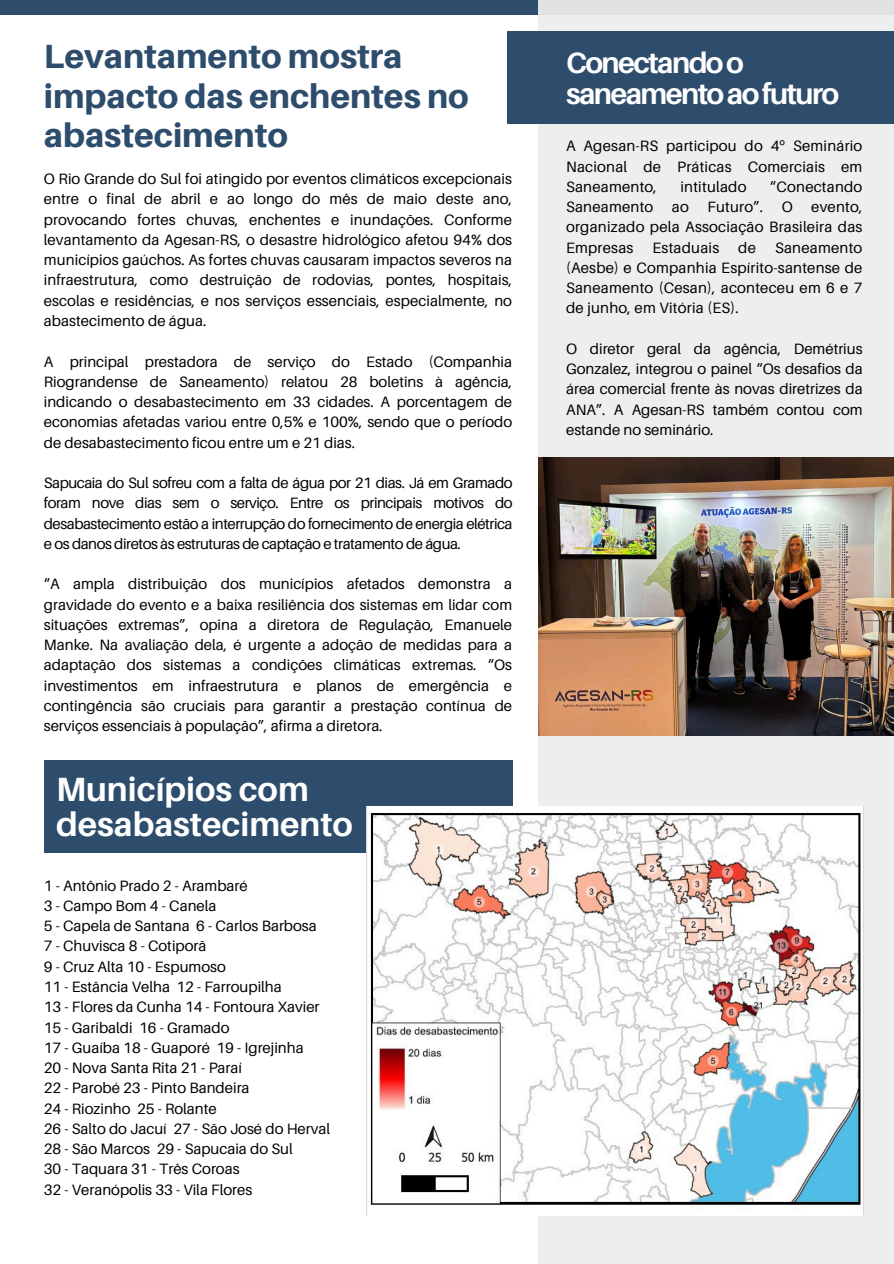
<style>
.page{position:relative;width:894px;height:1264px;background:#fff}
.page>*{position:absolute;margin:0;border:0;box-sizing:border-box;transform-origin:0 0}
.t1{font:800 33.6px/39.3px "Aileron";color:#2e4d6c}
.t2{font:700 33.6px/34.8px "Aileron";color:#fff}
.t3{font:700 29.25px/30.3px "Aileron";letter-spacing:-.055em;color:#fff}
.t4{font:15px/20.2px "Aileron";color:#000;text-align:justify}
.s1{font-family:"Noto Sans"}
</style>
<div class="page">
<div style="left:0;top:0;width:893px;height:15px;background:#2e4d6c"></div>
<div style="left:538px;top:0;width:355px;height:1263px;background:#eceded"></div>
<div style="left:507px;top:32px;width:386px;height:92px;background:#2e4d6c"></div>
<div style="left:44px;top:760px;width:468px;height:92px;background:#2e4d6c"></div>
<img style="left:366px;top:806px;width:496px;height:409px">
<img style="left:538px;top:457px;width:355px;height:278px">
<p class="t1" style="left:44px;top:36px;width:426px">Levantamento mostra impacto das enchentes no abastecimento</p>
<p class="t3" style="left:566px;top:47px;width:275px">Conectandoo saneamentoaofuturo</p>
<p class="t4" style="left:566px;top:136px;width:298px">A Agesan-RS participou do 4<span class="s1">º</span> Seminário Nacional de Práticas Comerciais em Saneamento,</p>
<p class="t4" style="left:44px;top:168px;width:469px">O Rio Grande do Sul foi atingido por eventos climáticos excepcionais entre o final de abril e ao longo do mês de maio deste ano, provocando fortes chuvas, enchentes e inundações. Conforme levantamento da Agesan-RS, o desastre hidrológico afetou 94% dos municípios gaúchos. As fortes chuvas causaram impactos severos na infraestrutura, como destruição de rodovias, pontes, hospitais, escolas e residências, e nos serviços essenciais, especialmente, no abastecimento de água.</p>
<h2 class="t4" style="left:44px;top:351px;width:469px">A principal prestadora de serviço do Estado (Companhia Riograndense de Saneamento) relatou 28 boletins à agência, indicando o desabastecimento em 33 cidades. A porcentagem de economias afetadas variou entre 0,5% e 100%, sendo que o período de desabastecimento ficou entre um e 21 dias.</h2>
<h1 class="t4" style="left:44px;top:472px;width:470px">Sapucaia do Sul sofreu com a falta de água por 21 dias. Já em Gramado foram nove dias sem o serviço. Entre os principais motivos do desabastecimento estão a interrupção do fornecimento de energia elétrica e os danos diretos às estruturas de captação e tratamento de água.</h1>
<p class="t4" style="left:44px;top:573px;width:469px">“A ampla distribuição dos municípios afetados demonstra a gravidade do evento e a baixa resiliência dos sistemas em lidar com situações extremas”, opina a diretora de Regulação, Emanuele Manke. Na avaliação dela, é urgente a adoção de medidas para a adaptação dos sistemas a condições climáticas extremas. “Os investimentos em infraestrutura e planos de emergência e contingência são cruciais para garantir a prestação contínua de serviços essenciais à população”, afirma a diretora.</p>
<p class="t4" style="left:566px;top:176px;width:298px;text-indent:204px">“Conectando Saneamento ao Futuro”. O evento, organizado pela Associação Brasileira das Empresas</p>
<p class="t4" style="left:680px;top:176px;width:67px">intitulado</p>
<p class="t4" style="left:652px;top:237px;width:68px">Estaduais</p>
<p class="t4" style="left:738px;top:237px;width:19px">de</p>
<p class="t4" style="left:566px;top:237px;width:298px;text-indent:209px">Saneamento (Aesbe) e Companhia Espírito-santense de Saneamento (Cesan), aconteceu em 6 e 7 de junho, em Vitória (ES).</p>
<h1 class="t4" style="left:566px;top:338px;width:298px">O diretor geral da agência, Demétrius Gonzalez, integrou o painel “Os desafios da área comercial frente às novas diretrizes da ANA”. A Agesan-RS também contou com estande no seminário.</h1>
<p class="t2" style="left:56px;top:771px;width:298px">Municípios com desabastecimento</p>
<p class="t4" style="left:44px;top:875px;width:205px">1 - Antônio Prado 2 - Arambaré</p>
<p class="t4" style="left:44px;top:895px;width:174px">3 - Campo Bom 4 - Canela</p>
<p class="t4" style="left:44px;top:915px;width:274px">5 - Capela de Santana 6 - Carlos Barbosa</p>
<p class="t4" style="left:44px;top:935px;width:164px">7 - Chuvisca 8 - Cotiporã</p>
<p class="t4" style="left:44px;top:956px;width:183px">9 - Cruz Alta 10 - Espumoso</p>
<p class="t4" style="left:44px;top:976px;width:239px">11 - Estância Velha 12 - Farroupilha</p>
<p class="t4" style="left:44px;top:996px;width:277px">13 - Flores da Cunha 14 - Fontoura Xavier</p>
<p class="t4" style="left:44px;top:1016px;width:187px">15 - Garibaldi 16 - Gramado</p>
<p class="t4" style="left:44px;top:1037px;width:261px">17 - Guaíba 18 - Guaporé 19 - Igrejinha</p>
<p class="t4" style="left:44px;top:1057px;width:200px">20 - Nova Santa Rita 21 - Paraí</p>
<p class="t4" style="left:44px;top:1077px;width:207px">22 - Parobé 23 - Pinto Bandeira</p>
<p class="t4" style="left:44px;top:1097px;width:174px">24 - Riozinho 25 - Rolante</p>
<p class="t4" style="left:44px;top:1118px;width:288px">26 - Salto do Jacuí 27 - São José do Herval</p>
<p class="t4" style="left:44px;top:1138px;width:250px">28 - São Marcos 29 - Sapucaia do Sul</p>
<p class="t4" style="left:44px;top:1158px;width:197px">30 - Taquara 31 - Três Coroas</p>
<p class="t4" style="left:44px;top:1178px;width:210px">32 - Veranópolis 33 - Vila Flores</p>
</div>
